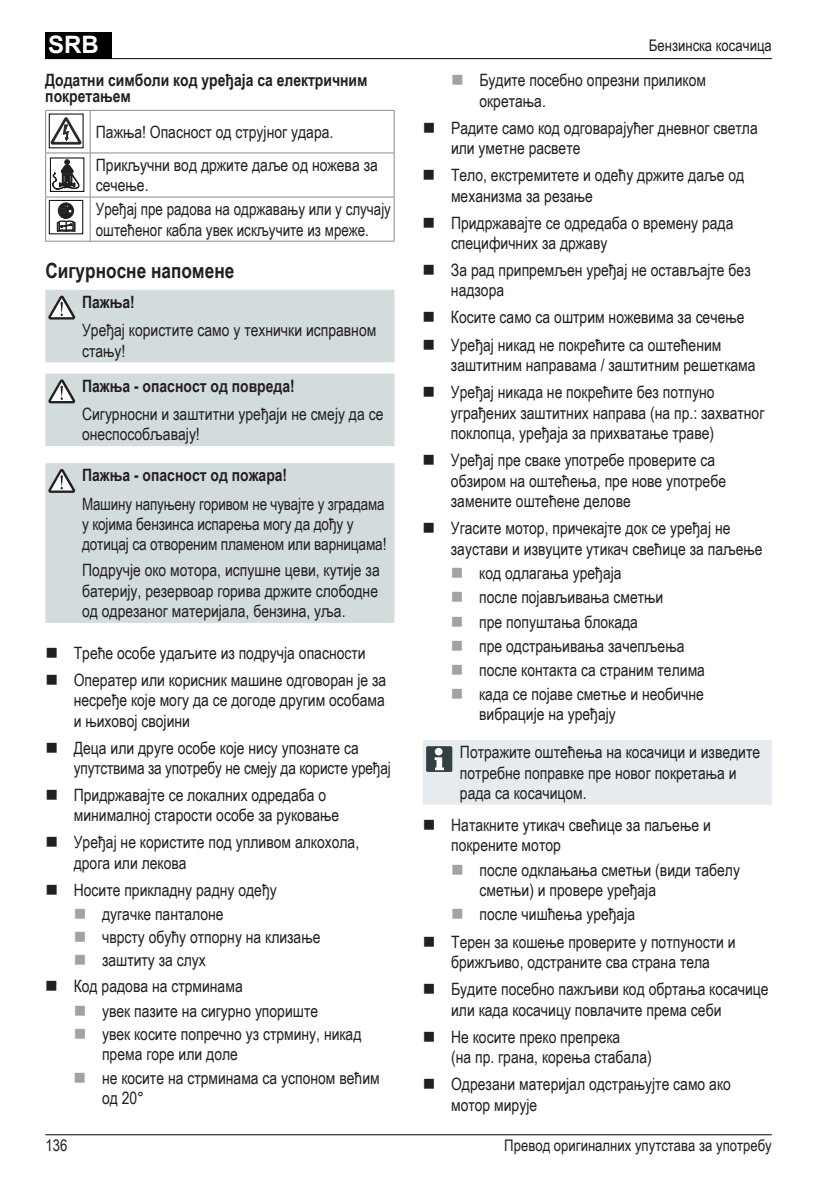
<style>
.page{position:relative;width:840px;height:1191px;background:#fff}
.page>*{position:absolute;margin:0;border:0;box-sizing:border-box;transform-origin:0 0}
.t1{font:700 24px "Arial";color:#fff}
.t2{font:700 21px "Arial Narrow";color:#231f20}
.t3{font:17px/20.4px "Arial Narrow";color:#231f20}
.t4{font:17px/20.4px "Arial Narrow";color:#231f20;scale:.96 1}
.t5{font:700 17px/16px "Arial Narrow";color:#231f20}
.t6{font:16px "Arial Narrow";color:#231f20}
</style>
<div class="page">
<div style="left:45px;top:32px;width:67px;height:27px;background:#000"></div>
<hr style="left:45px;top:1134px;width:726px;height:1px;background:#000">
<hr style="left:45px;top:58px;width:726px;height:1px;background:#000">
<div style="left:45px;top:290px;width:349px;height:72px;background:#d3dcdd"></div>
<div style="left:45px;top:373px;width:349px;height:73px;background:#d3dcdd"></div>
<div style="left:45px;top:463px;width:349px;height:160px;background:#d3dcdd"></div>
<svg style="left:48px;top:469px;width:27px;height:24px"></svg>
<div style="left:423px;top:740px;width:348px;height:65px;background:#e6ebef"></div>
<hr style="left:45px;top:110px;width:45px;height:1px;background:#8a8c8f">
<hr style="left:45px;top:111px;width:1px;height:42px;background:#8a8c8f">
<hr style="left:90px;top:110px;width:304px;height:1px;background:#8a8c8f">
<hr style="left:90px;top:111px;width:1px;height:42px;background:#8a8c8f">
<hr style="left:393px;top:111px;width:1px;height:42px;background:#8a8c8f">
<hr style="left:45px;top:153px;width:45px;height:1px;background:#8a8c8f">
<hr style="left:45px;top:153px;width:1px;height:44px;background:#8a8c8f">
<hr style="left:90px;top:153px;width:304px;height:1px;background:#8a8c8f">
<hr style="left:90px;top:153px;width:1px;height:44px;background:#8a8c8f">
<hr style="left:393px;top:153px;width:1px;height:44px;background:#8a8c8f">
<hr style="left:45px;top:197px;width:45px;height:1px;background:#8a8c8f">
<hr style="left:45px;top:197px;width:1px;height:44px;background:#8a8c8f">
<hr style="left:90px;top:197px;width:304px;height:1px;background:#8a8c8f">
<hr style="left:90px;top:197px;width:1px;height:44px;background:#8a8c8f">
<hr style="left:393px;top:197px;width:1px;height:44px;background:#8a8c8f">
<hr style="left:45px;top:241px;width:45px;height:1px;background:#8a8c8f">
<hr style="left:90px;top:241px;width:304px;height:1px;background:#8a8c8f">
<svg style="left:51px;top:118px;width:30px;height:26px"></svg>
<div style="left:50px;top:158px;width:34px;height:34px;border:1px solid #010202"></div>
<svg style="left:52px;top:160px;width:27px;height:29px"></svg>
<div style="left:49px;top:200px;width:34px;height:34px;border:1px solid #010202"></div>
<svg style="left:57px;top:203px;width:18px;height:29px"></svg>
<h1 class="t1" style="left:48px;top:29px;width:52px">SRB</h1>
<p class="t5" style="left:45px;top:71px;width:323px">Додатни симболи код уређаја са електричним покретањем</p>
<p class="t3" style="left:96px;top:115px;width:283px;line-height:33.2px">Пажња! Опасност од струјног удара.<br>Прикључни вод држите даље од ножева за</p>
<p class="t3" style="left:96px;top:173px;width:296px;line-height:23.8px">сечење.<br>Уређај пре радова на одржавању или у случају</p>
<p class="t4" style="left:96px;top:219px;width:286px">оштећеног кабла увек искључите из мреже.</p>
<p class="t2" style="left:45px;top:255px;width:190px">Сигурносне напомене</p>
<p class="t5" style="left:82px;top:293px;width:54px">Пажња!</p>
<p class="t3" style="left:82px;top:319px;width:295px">Уређај користите само у технички исправном стању!</p>
<p class="t5" style="left:82px;top:377px;width:214px">Пажња - опасност од повреда!</p>
<p class="t3" style="left:82px;top:403px;width:303px">Сигурносни и заштитни уређаји не смеју да се онеспособљавају!</p>
<p class="t5" style="left:82px;top:466px;width:207px">Пажња - опасност од пожара!</p>
<p class="t4" style="left:82px;top:493px;width:318px">Машину напуњену горивом не чувајте у зградама у којима бензинса испарења могу да дођу у дотицај са отвореним пламеном или варницама!</p>
<p class="t3" style="left:82px;top:559px;width:299px;text-align:justify">Подручје око мотора, испушне цеви, кутије за батерију, резервоар горива држите слободне од одрезаног материјала, бензина, уља.</p>
<p class="t3" style="left:74px;top:639px;width:314px;line-height:27px">Треће особе удаљите из подручја опасности<br>Оператер или корисник машине одговоран је за</p>
<p class="t3" style="left:74px;top:689px;width:312px">несређе које могу да се догоде другим особама и њиховој својини</p>
<p class="t3" style="left:74px;top:737px;width:318px">Деца или друге особе које нису упознате са упутствима за употребу не смеју да користе уређај</p>
<p class="t3" style="left:74px;top:784px;width:267px">Придржавајте се локалних одредаба о минималној старости особе за руковање</p>
<p class="t3" style="left:74px;top:831px;width:287px">Уређај не користите под упливом алкохола, дрога или лекова</p>
<p class="t3" style="left:102px;top:877px;width:220px;line-height:23.6px;text-indent:-28px">Носите прикладну радну одеђу дугачке панталоне<br>чврсту обућу отпорну на клизање заштиту за слух</p>
<p class="t3" style="left:102px;top:973px;width:261px;line-height:23.8px;text-indent:-28px">Код радова на стрминама<br>увек пазите на сигурно упориште<br>увек косите попречно уз стрмину, никад</p>
<p class="t3" style="left:102px;top:1042px;width:279px;line-height:23.2px">према горе или доле<br>не косите на стрминама са успоном већим</p>
<p class="t3" style="left:102px;top:1087px;width:44px">од 20°</p>
<p class="t6" style="left:648px;top:34px;width:124px">Бензинска косачица</p>
<p class="t3" style="left:479px;top:69px;width:228px">Будите посебно опрезни приликом окретања.</p>
<p class="t3" style="left:451px;top:117px;width:308px">Радите само код одговарајућег дневног светла или уметне расвете</p>
<p class="t3" style="left:451px;top:164px;width:295px">Тело, екстремитете и одећу држите даље од механизма за резање</p>
<p class="t3" style="left:451px;top:212px;width:284px">Придржавајте се одредаба о времену рада специфичних за државу</p>
<p class="t3" style="left:450px;top:259px;width:301px">За рад припремљен уређај не остављајте без надзора</p>
<p class="t3" style="left:450px;top:303px;width:295px;line-height:27.2px">Косите само са оштрим ножевима за сечење<br>Уређај никад не покрећите са оштећеним</p>
<p class="t3" style="left:450px;top:351px;width:306px;line-height:27.2px">заштитним направама / заштитним решеткама<br>Уређај никада не покрећите без потпуно</p>
<p class="t3" style="left:450px;top:402px;width:315px">уграђених заштитних направа (на пр.: захватног поклопца, уређаја за прихватање траве)</p>
<p class="t3" style="left:450px;top:449px;width:276px">Уређај пре сваке употребе проверите са обзиром на оштећења, пре нове употребе замените оштећене делове</p>
<p class="t3" style="left:450px;top:517px;width:313px">Угасите мотор, причекајте док се уређај не заустави и извуците утикач свећице за паљење</p>
<p class="t3" style="left:479px;top:560px;width:227px;line-height:24.2px">код одлагања уређаја<br>после појављивања сметњи<br>пре попуштања блокада<br>пре одстрањивања зачепљења после контакта са страним телима када се појаве сметње и необичне</p>
<p class="t3" style="left:479px;top:703px;width:138px">вибрације на уређају</p>
<p class="t3" style="left:459px;top:741px;width:301px">Потражите оштећења на косачици и изведите потребне поправке пре новог покретања и рада са косачицом.</p>
<p class="t3" style="left:451px;top:814px;width:261px">Натакните утикач свећице за паљење и покрените мотор</p>
<p class="t3" style="left:479px;top:858px;width:262px">после одклањања сметњи (види табелу сметњи) и провере уређаја</p>
<p class="t3" style="left:451px;top:900px;width:286px;line-height:27.2px;text-indent:28px">после чишћења уређаја<br>Терен за кошење проверите у потпуности и</p>
<p class="t3" style="left:451px;top:947px;width:319px;line-height:27.2px">брижљиво, одстраните сва страна тела<br>Будите посебно пажљиви код обртања косачице</p>
<p class="t3" style="left:451px;top:995px;width:272px;line-height:27.2px">или када косачицу повлачите према себи<br>Не косите преко препрека</p>
<p class="t3" style="left:451px;top:1043px;width:281px;line-height:27.2px">(на пр. грана, корења стабала)<br>Одрезани материјал одстрањујте само ако</p>
<p class="t3" style="left:451px;top:1094px;width:88px">мотор мирује</p>
<p class="t6" style="left:45px;top:1133px;width:23px">136</p>
<p class="t6" style="left:504px;top:1133px;width:269px">Превод оригиналних упутстава за употребу</p>
</div>
